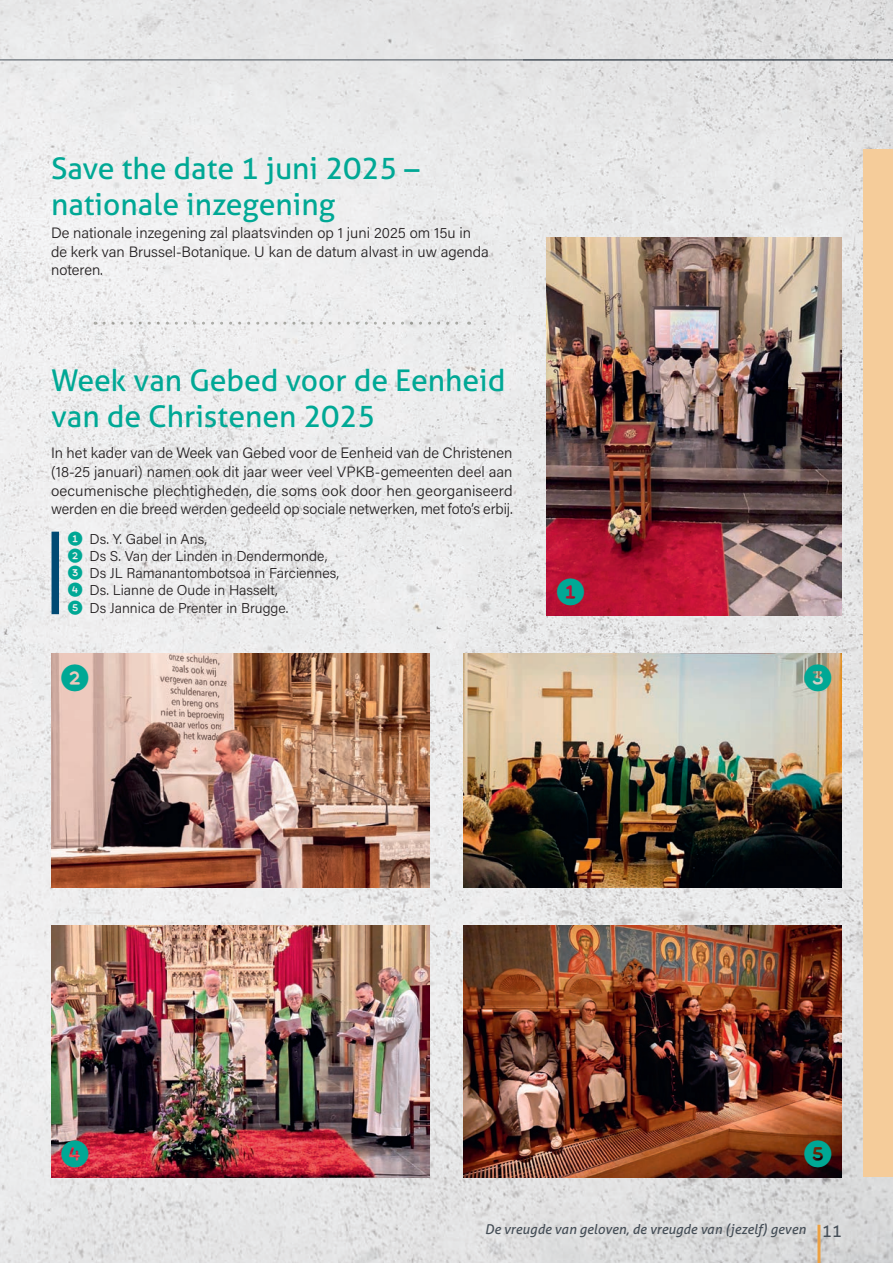
<style>
.page{position:relative;width:893px;height:1263px;background:#fff}
.page>*{position:absolute;margin:0;border:0;box-sizing:border-box;transform-origin:0 0}
.t1{font:30px/36px "Aller";color:#00a895}
.t2{font:15px/18.8px "Acumin Variable Concept";color:#231f20}
.t3{font:14.25px/17.1px "Acumin Variable Concept";color:#231f20}
.t4{font:italic 13.5px "Aller";color:#454e57}
.s1{color:#00a895}
.s2{font-style:normal;font-size:16.5px}
</style>
<div class="page">
<img style="left:0;top:0;width:893px;height:1263px">
<hr style="left:0;top:60px;width:893px;height:1px;background:#454e57">
<hr style="left:817px;top:1225px;width:3px;height:38px;background:#eca143">
<div style="left:863px;top:149px;width:30px;height:1028px;background:#f5cc9a"></div>
<svg style="left:104px;top:322px;width:366px;height:3px"></svg>
<div style="left:52px;top:532px;width:7px;height:82px;background:#014a74"></div>
<img style="left:547px;top:237px;width:295px;height:378px">
<img style="left:463px;top:926px;width:379px;height:252px">
<img style="left:463px;top:654px;width:379px;height:233px">
<img style="left:51px;top:654px;width:378px;height:233px">
<img style="left:51px;top:926px;width:378px;height:252px">
<svg style="left:68px;top:531px;width:15px;height:83px"></svg>
<svg style="left:557px;top:577px;width:27px;height:28px"></svg>
<svg style="left:61px;top:664px;width:28px;height:27px"></svg>
<svg style="left:804px;top:1140px;width:28px;height:27px"></svg>
<svg style="left:62px;top:1140px;width:27px;height:28px"></svg>
<svg style="left:804px;top:664px;width:28px;height:27px"></svg>
<h1 class="t1" style="left:51px;top:150px;width:370px">Save the date 1 juni 2025 – nationale inzegening</h1>
<p class="t2" style="left:51px;top:223px;width:439px">De nationale inzegening zal plaatsvinden op 1 juni 2025 om 15u in de kerk van Brussel-Botanique. U kan de datum alvast in uw agenda noteren.</p>
<h1 class="t1" style="left:51px;top:362px;width:456px">Week van Gebed voor de Eenheid van de Christenen 2025</h1>
<p class="t2" style="left:51px;top:443px;width:463px;text-align:justify">In het kader van de Week van Gebed voor de Eenheid van de Christenen (18-25 januari) namen ook dit jaar weer veel VPKB-gemeenten deel aan oecumenische plechtigheden, die soms ook door hen georganiseerd werden en die breed werden gedeeld op sociale netwerken, met foto’s erbij.</p>
<p class="t3" style="left:89px;top:530px;width:239px">Ds. Y. Gabel in Ans,<br>Ds S. Van der Linden in Dendermonde,</p>
<p class="t3" style="left:68px;top:564px;width:273px"><span class="s1">✓</span> Ds JL Ramanantombotsoa in Farciennes,</p>
<p class="t3" style="left:89px;top:581px;width:201px;text-indent:-21px"><span class="s1">✔</span> Ds. Lianne de Oude in Hasselt,<br>Ds Jannica de Prenter in Brugge.</p>
<p class="t4" style="left:485px;top:1221px;width:359px">De vreugde van geloven, de vreugde van (jezelf) geven <span class="s2">11</span></p>
</div>
